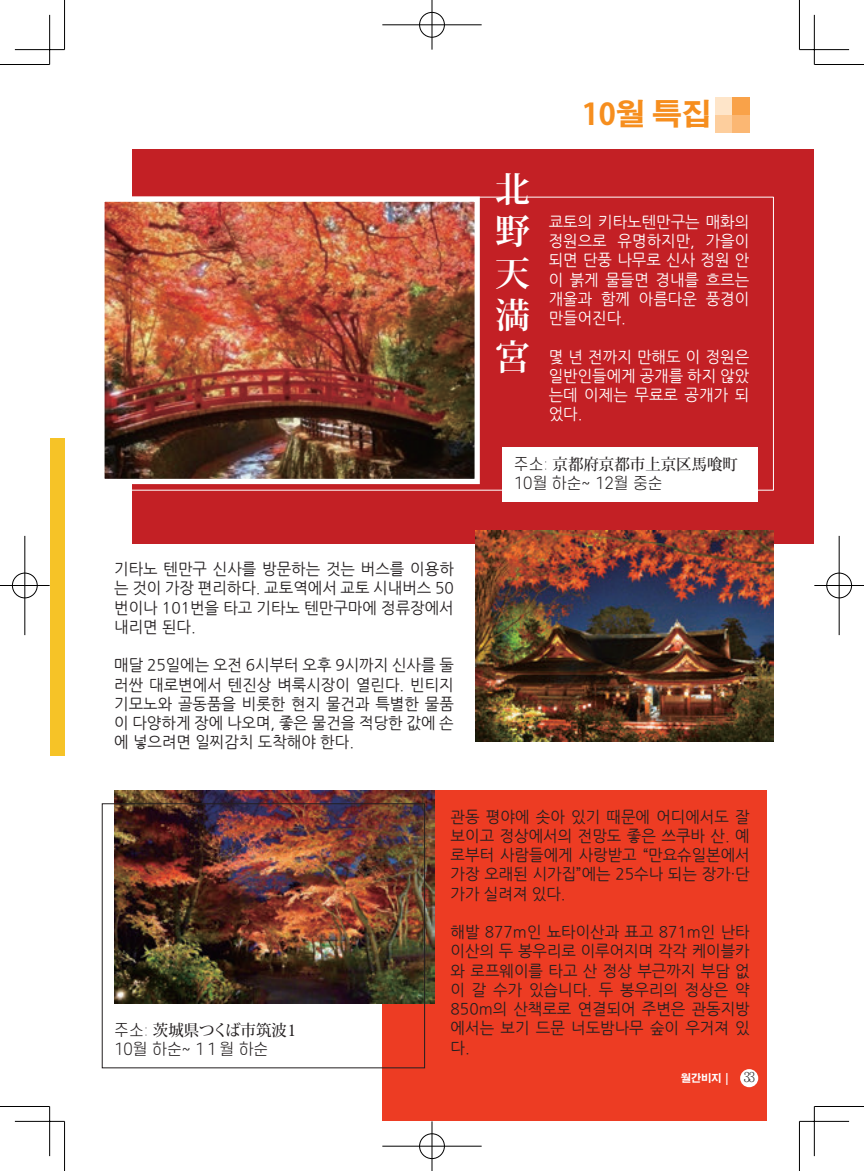
<style>
.page{position:relative;width:864px;height:1171px;background:#fff}
.page>*{position:absolute;margin:0;border:0;box-sizing:border-box;transform-origin:0 0}
.t1{font:700 35px/42px "Koz Min Pro";color:#fff;text-align:justify}
.t2{font:700 29.75px "Adobe Gothic Std";color:#f68e1e}
.t3{font:15.75px/19.2px "Nanum Gothic";color:#231f20;text-align:justify}
.t4{font:15.75px/19.2px "Nanum Gothic";color:#fff;text-align:justify}
.t5{font:500 15.75px "Koz Min Pro";color:#231f20}
.t6{font:300 15.75px "S Core Dream 3";color:#231f20}
.t7{font:700 10.5px "Adobe Gothic Std";color:#fff}
.s1{font-family:"S Core Dream 3";font-weight:300}
.s2{font-family:"S Core Dream 1";font-weight:100}
.s3{font-family:"Chosunilbo NM";font-weight:400;font-size:14px;color:#231f20}
</style>
<div class="page">
<div style="left:715px;top:98px;width:17px;height:17px;background:#fee5c9"></div>
<div style="left:732px;top:98px;width:17px;height:17px;background:#f9a249"></div>
<div style="left:715px;top:115px;width:17px;height:17px;background:#fdce9d"></div>
<div style="left:732px;top:115px;width:17px;height:17px;background:#fbb773"></div>
<div style="left:50px;top:438px;width:14px;height:318px;background:#f6c327"></div>
<div style="left:132px;top:150px;width:682px;height:394px;background:#c32025"></div>
<img style="left:105px;top:203px;width:368px;height:275px">
<div style="left:99px;top:197px;width:380px;height:287px;border:5px solid #fff"></div>
<div style="left:502px;top:447px;width:255px;height:55px;background:#fff"></div>
<img style="left:475px;top:530px;width:297px;height:211px">
<div style="left:382px;top:790px;width:384px;height:331px;background:#ed3c23"></div>
<img style="left:114px;top:790px;width:320px;height:214px">
<div style="left:102px;top:803px;width:323px;height:265px;border:1px solid #231f20"></div>
<div style="left:739px;top:1069px;width:19px;height:18px;background:#fff;border-radius:50%"></div>
<hr style="left:0;top:64px;width:50px;height:1px;background:#000">
<hr style="left:814px;top:64px;width:49px;height:1px;background:#000">
<hr style="left:0;top:1106px;width:50px;height:1px;background:#000">
<hr style="left:814px;top:1106px;width:49px;height:1px;background:#000">
<hr style="left:64px;top:0;width:1px;height:50px;background:#000">
<hr style="left:64px;top:1121px;width:1px;height:50px;background:#000">
<hr style="left:798px;top:0;width:1px;height:50px;background:#000">
<hr style="left:798px;top:1121px;width:1px;height:50px;background:#000">
<hr style="left:15px;top:49px;width:49px;height:1px;background:#000">
<hr style="left:799px;top:49px;width:49px;height:1px;background:#000">
<hr style="left:15px;top:1121px;width:49px;height:1px;background:#000">
<hr style="left:799px;top:1121px;width:49px;height:1px;background:#000">
<hr style="left:49px;top:15px;width:1px;height:49px;background:#000">
<hr style="left:49px;top:1106px;width:1px;height:50px;background:#000">
<hr style="left:813px;top:15px;width:1px;height:49px;background:#000">
<hr style="left:813px;top:1106px;width:1px;height:50px;background:#000">
<div style="left:418px;top:11px;width:27px;height:27px;border:2px solid #fff;border-radius:50%"></div>
<hr style="left:382px;top:24px;width:99px;height:2px;background:#fff">
<hr style="left:430px;top:0;width:3px;height:50px;background:#fff">
<div style="left:419px;top:12px;width:25px;height:25px;border:1px solid #000;border-radius:50%"></div>
<hr style="left:382px;top:25px;width:99px;height:1px;background:#000">
<hr style="left:431px;top:0;width:1px;height:50px;background:#000">
<div style="left:418px;top:1132px;width:27px;height:28px;border:2px solid #fff;border-radius:50%"></div>
<hr style="left:382px;top:1145px;width:99px;height:2px;background:#fff">
<hr style="left:430px;top:1121px;width:3px;height:50px;background:#fff">
<div style="left:419px;top:1133px;width:25px;height:26px;border:1px solid #000;border-radius:50%"></div>
<hr style="left:382px;top:1146px;width:99px;height:1px;background:#000">
<hr style="left:431px;top:1121px;width:1px;height:50px;background:#000">
<div style="left:11px;top:572px;width:27px;height:27px;border:2px solid #fff;border-radius:50%"></div>
<hr style="left:0;top:584px;width:50px;height:3px;background:#fff">
<hr style="left:24px;top:536px;width:2px;height:99px;background:#fff">
<div style="left:12px;top:573px;width:25px;height:25px;border:1px solid #000;border-radius:50%"></div>
<hr style="left:0;top:585px;width:50px;height:1px;background:#000">
<hr style="left:25px;top:536px;width:1px;height:99px;background:#000">
<div style="left:825px;top:572px;width:27px;height:27px;border:2px solid #fff;border-radius:50%"></div>
<hr style="left:814px;top:584px;width:49px;height:3px;background:#fff">
<hr style="left:837px;top:536px;width:3px;height:99px;background:#fff">
<div style="left:826px;top:573px;width:25px;height:25px;border:1px solid #000;border-radius:50%"></div>
<hr style="left:814px;top:585px;width:49px;height:1px;background:#000">
<hr style="left:838px;top:536px;width:1px;height:99px;background:#000">
<h2 class="t2" style="left:581px;top:97px;width:131px">10월 특집</h2>
<p class="t3" style="left:114px;top:560px;width:341px">기타노 텐만구 신사를 방문하는 것는 버스를 이용하 는 것이 가장 편리하다. 교토역에서 교토 시내버스 50 번이나 101번을 타고 기타노 텐만구마에 정류장에서 내리면 된다.</p>
<p class="t3" style="left:114px;top:656px;width:341px">매달 25일에는 오전 6시부터 오후 9시까지 신사를 둘 러싼 대로변에서 텐진상 벼룩시장이 열린다. 빈티지 기모노와 골동품을 비롯한 현지 물건과 특별한 물품 이 다양하게 장에 나오며, 좋은 물건을 적당한 값에 손 에 넣으려면 일찌감치 도착해야 한다.</p>
<h1 class="t1" style="left:495px;top:166px;width:36px">北野天満宮</h1>
<p class="t4" style="left:548px;top:212px;width:202px">쿄토의 키타노텐만구는 매화의 정원으로 유명하지만, 가을이 되면 단풍 나무로 신사 정원 안 이 붉게 물들면 경내를 흐르는 개울과 함께 아름다운 풍경이 만들어진다.</p>
<p class="t4" style="left:548px;top:347px;width:202px">몇 년 전까지 만해도 이 정원은 일반인들에게 공개를 하지 않았 는데 이제는 무료로 공개가 되 었다.</p>
<p class="t5" style="left:513px;top:453px;width:225px"><span class="s1">주소</span><span class="s2">:</span> 京都府京都市上京区馬喰町</p>
<p class="t6" style="left:513px;top:472px;width:150px">10월 하순~ 12월 중순</p>
<p class="t5" style="left:114px;top:1018px;width:184px"><span class="s1">주소</span><span class="s2">:</span> 茨城県つくば市筑波1</p>
<p class="t6" style="left:114px;top:1037px;width:156px">10월 하순~ 1１월 하순</p>
<p class="t3" style="left:450px;top:807px;width:300px">관동 평야에 솟아 있기 때문에 어디에서도 잘 보이고 정상에서의 전망도 좋은 쓰쿠바 산. 예 로부터 사람들에게 사랑받고 “만요슈일본에서 가장 오래된 시가집”에는 25수나 되는 장가・단 가가 실려져 있다.</p>
<p class="t3" style="left:450px;top:923px;width:300px">해발 877m인 뇨타이산과 표고 871m인 난타 이산의 두 봉우리로 이루어지며 각각 케이블카 와 로프웨이를 타고 산 정상 부근까지 부담 없 이 갈 수가 있습니다. 두 봉우리의 정상은 약 850m의 산책로로 연결되어 주변은 관동지방 에서는 보기 드문 너도밤나무 숲이 우거져 있 다.</p>
<p class="t7" style="left:680px;top:1072px;width:76px">월간비지 | <span class="s3">33</span></p>
</div>
